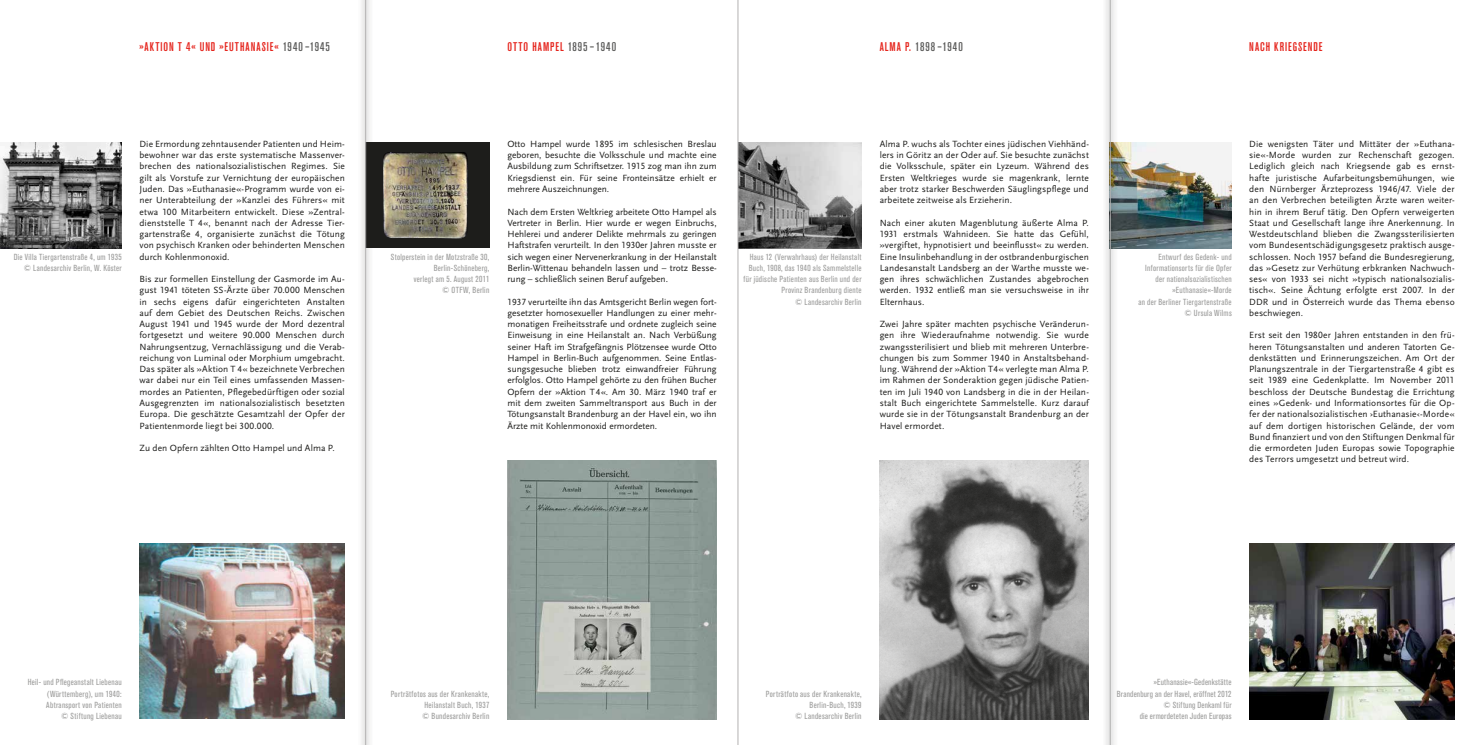
<style>
.page{position:relative;width:1475px;height:745px;background:#fff}
.page>*{position:absolute;margin:0;border:0;box-sizing:border-box;transform-origin:0 0}
.t1{font:500 12.5px "Akzidenz Grotesk Condensed BQ";letter-spacing:.08em;color:#e5231b}
.t2{font:500 12.5px "Akzidenz Grotesk Condensed BQ";letter-spacing:.08em;color:#575756}
.t3{font:9.38px/11.2px "Scala Sans LF";letter-spacing:.01em;color:#1d1d1b;text-align:justify}
.t4{font:8.75px/11.2px "Akzidenz Grotesk Condensed BQ";letter-spacing:.03em;color:#9d9d9c;text-align:right}
.s1{color:#575756}
.s2{color:#e5231b}
</style>
<div class="page">
<img style="left:139px;top:543px;width:206px;height:174px">
<img style="left:879px;top:460px;width:209px;height:258px">
<div style="left:365px;top:142px;width:124px;height:106px;background:#1d1d1b"></div>
<img style="left:383px;top:152px;width:85px;height:87px">
<img style="left:0;top:142px;width:122px;height:106px">
<img style="left:1117px;top:142px;width:114px;height:106px">
<img style="left:738px;top:142px;width:123px;height:106px">
<img style="left:1249px;top:543px;width:205px;height:175px">
<img style="left:507px;top:460px;width:209px;height:258px">
<hr style="left:737px;top:0;width:1px;height:744px;background:#b3b2b2">
<svg style="left:361px;top:0;width:9px;height:744px;fill:#ececec"></svg>
<hr style="left:365px;top:0;width:1px;height:744px;background:#b3b2b2">
<svg style="left:1105px;top:0;width:12px;height:744px;fill:#ededed"></svg>
<hr style="left:1109px;top:0;width:1px;height:744px;background:#b3b2b2">
<h1 class="t1" style="left:139px;top:39px;width:192px">»AKTION T 4« UND »EUTHANASIE« <span class="s1">1940–1945</span></h1>
<h1 class="t1" style="left:507px;top:39px;width:110px">OTTO HAMPEL <span class="s1">1895– 1940</span></h1>
<h1 class="t2" style="left:879px;top:39px;width:85px"><span class="s2">ALMA P.</span> 1898– 1940</h1>
<h1 class="t1" style="left:1248px;top:39px;width:75px">NACH KRIEGSENDE</h1>
<p class="t3" style="left:139px;top:138px;width:207px">Die Ermordung zehntausender Patienten und Heim&shy;bewohner war das erste systematische Massenver&shy;brechen des nationalsozialistischen Regimes. Sie gilt als Vorstufe zur Vernichtung der europäischen Juden. Das »Euthanasie«-Programm wurde von ei&shy;ner Unterabteilung der »Kanzlei des Führers« mit etwa 100 Mitarbeitern entwickelt. Diese »Zentral&shy;dienststelle T 4«, benannt nach der Adresse Tier&shy;gartenstraße 4, organisierte zunächst die Tötung von psychisch Kranken oder behinderten Menschen durch Kohlenmonoxid.</p>
<p class="t3" style="left:139px;top:273px;width:207px">Bis zur formellen Einstellung der Gasmorde im Au&shy;gust 1941 töteten SS-Ärzte über 70.000 Menschen in sechs eigens dafür eingerichteten Anstalten auf dem Gebiet des Deutschen Reichs. Zwischen August 1941 und 1945 wurde der Mord dezentral fortgesetzt und weitere 90.000 Menschen durch Nahrungsentzug, Vernachlässigung und die Verab&shy;reichung von Luminal oder Morphium umgebracht.<br>Das später als »Aktion T 4« bezeichnete Verbrechen war dabei nur ein Teil eines umfassenden Massen&shy;mordes an Patienten, Pflegebedürftigen oder sozial Ausgegrenzten im nationalsozialistisch besetzten Europa. Die geschätzte Gesamtzahl der Opfer der Patientenmorde liegt bei 300.000.</p>
<p class="t3" style="left:139px;top:442px;width:197px">Zu den Opfern zählten Otto Hampel und Alma P.</p>
<p class="t3" style="left:507px;top:138px;width:211px">Otto Hampel wurde 1895 im schlesischen Breslau geboren, besuchte die Volksschule und machte eine Ausbildung zum Schriftsetzer. 1915 zog man ihn zum Kriegsdienst ein. Für seine Fronteinsätze erhielt er mehrere Auszeichnungen.</p>
<p class="t3" style="left:507px;top:206px;width:211px">Nach dem Ersten Weltkrieg arbeitete Otto Hampel als Vertreter in Berlin. Hier wurde er wegen Einbruchs, Hehlerei und anderer Delikte mehrmals zu geringen Haftstrafen verurteilt. In den 1930er Jahren musste er sich wegen einer Nervenerkrankung in der Heilanstalt Berlin-Wittenau behandeln lassen und – trotz Besse&shy;rung – schließlich seinen Beruf aufgeben.</p>
<p class="t3" style="left:507px;top:296px;width:211px">1937 verurteilte ihn das Amtsgericht Berlin wegen fort&shy;gesetzter homosexueller Handlungen zu einer mehr&shy;monatigen Freiheitsstrafe und ordnete zugleich seine Einweisung in eine Heilanstalt an. Nach Verbüßung seiner Haft im Strafgefängnis Plötzensee wurde Otto Hampel in Berlin-Buch aufgenommen. Seine Entlas&shy;sungsgesuche blieben trotz einwandfreier Führung erfolglos. Otto Hampel gehörte zu den frühen Bucher Opfern der »Aktion T 4«. Am 30. März 1940 traf er mit dem zweiten Sammeltransport aus Buch in der Tötungsanstalt Brandenburg an der Havel ein, wo ihn Ärzte mit Kohlenmonoxid ermordeten.</p>
<p class="t4" style="left:14px;top:251px;width:109px">Die Villa Tiergartenstraße 4, um 1935 © Landesarchiv Berlin, W. Köster</p>
<p class="t4" style="left:743px;top:251px;width:119px">Haus 12 (Verwahrhaus) der Heilanstalt Buch, 1908, das 1940 als Sammelstelle für jüdische Patienten aus Berlin und der Provinz Brandenburg diente<br>© Landesarchiv Berlin</p>
<p class="t4" style="left:391px;top:251px;width:100px">Stolperstein in der Motzstraße 30,<br>Berlin-Schöneberg,<br>verlegt am 5. August 2011<br>© OTFW, Berlin</p>
<p class="t3" style="left:879px;top:138px;width:211px">Alma P. wuchs als Tochter eines jüdischen Viehhänd&shy;lers in Göritz an der Oder auf. Sie besuchte zunächst die Volksschule, später ein Lyzeum. Während des Ersten Weltkrieges wurde sie magenkrank, lernte aber trotz starker Beschwerden Säuglingspflege und arbeitete zeitweise als Erzieherin.</p>
<p class="t3" style="left:879px;top:217px;width:211px">Nach einer akuten Magenblutung äußerte Alma P.<br>1931 erstmals Wahnideen. Sie hatte das Gefühl, »vergiftet, hypnotisiert und beeinflusst« zu werden.<br>Eine Insulinbehandlung in der ostbrandenburgischen Landesanstalt Landsberg an der Warthe musste we&shy;gen ihres schwächlichen Zustandes abgebrochen werden. 1932 entließ man sie versuchsweise in ihr Elternhaus.</p>
<p class="t3" style="left:879px;top:318px;width:211px">Zwei Jahre später machten psychische Veränderun&shy;gen ihre Wiederaufnahme notwendig. Sie wurde zwangssterilisiert und blieb mit mehreren Unterbre&shy;chungen bis zum Sommer 1940 in Anstaltsbehand&shy;lung. Während der »Aktion T 4« verlegte man Alma P. im Rahmen der Sonderaktion gegen jüdische Patien&shy;ten im Juli 1940 von Landsberg in die in der Heilan&shy;stalt Buch eingerichtete Sammelstelle. Kurz darauf wurde sie in der Tötungsanstalt Brandenburg an der Havel ermordet.</p>
<p class="t4" style="left:1138px;top:251px;width:95px">Entwurf des Gedenk- und<br>Informationsorts für die Opfer der nationalsozialistischen »Euthanasie«-Morde<br>an der Berliner Tiergartenstraße © Ursula Wilms</p>
<p class="t3" style="left:1248px;top:138px;width:207px">Die wenigsten Täter und Mittäter der »Euthana&shy;sie«-Morde wurden zur Rechenschaft gezogen.<br>Lediglich gleich nach Kriegsende gab es ernst&shy;hafte juristische Aufarbeitungsbemühungen, wie den Nürnberger Ärzteprozess 1946/47. Viele der an den Verbrechen beteiligten Ärzte waren weiter&shy;hin in ihrem Beruf tätig. Den Opfern verweigerten Staat und Gesellschaft lange ihre Anerkennung. In Westdeutschland blieben die Zwangssterilisierten vom Bundesentschädigungsgesetz praktisch ausge&shy;schlossen. Noch 1957 befand die Bundesregierung, das »Gesetz zur Verhütung erbkranken Nachwuch&shy;ses« von 1933 sei nicht »typisch nationalsozialis&shy;tisch«. Seine Ächtung erfolgte erst 2007. In der DDR und in Österreich wurde das Thema ebenso beschwiegen.</p>
<p class="t3" style="left:1248px;top:330px;width:207px">Erst seit den 1980er Jahren entstanden in den frü&shy;heren Tötungsanstalten und anderen Tatorten Ge&shy;denkstätten und Erinnerungszeichen. Am Ort der Planungszentrale in der Tiergartenstraße 4 gibt es seit 1989 eine Gedenkplatte. Im November 2011 beschloss der Deutsche Bundestag die Errichtung eines »Gedenk- und Informationsortes für die Op&shy;fer der nationalsozialistischen ›Euthanasie‹-Morde« auf dem dortigen historischen Gelände, der vom Bund finanziert und von den Stiftungen Denkmal für die ermordeten Juden Europas sowie Topographie des Terrors umgesetzt und betreut wird.</p>
<p class="t4" style="left:28px;top:676px;width:95px">Heil- und Pflegeanstalt Liebenau (Württemberg), um 1940:<br>Abtransport von Patienten<br>© Stiftung Liebenau</p>
<p class="t4" style="left:422px;top:687px;width:69px;text-align:justify;text-indent:-31px">Porträtfotos aus der Krankenakte, Heilanstalt Buch, 1937 © Bundesarchiv Berlin</p>
<p class="t4" style="left:765px;top:687px;width:97px">Porträtfoto aus der Krankenakte,<br>Berlin-Buch, 1939<br>© Landesarchiv Berlin</p>
<p class="t4" style="left:1116px;top:676px;width:116px">»Euthanasie«-Gedenkstätte<br>Brandenburg an der Havel, eröffnet 2012 © Stiftung Denkaml für<br>die ermordeteten Juden Europas</p>
</div>
